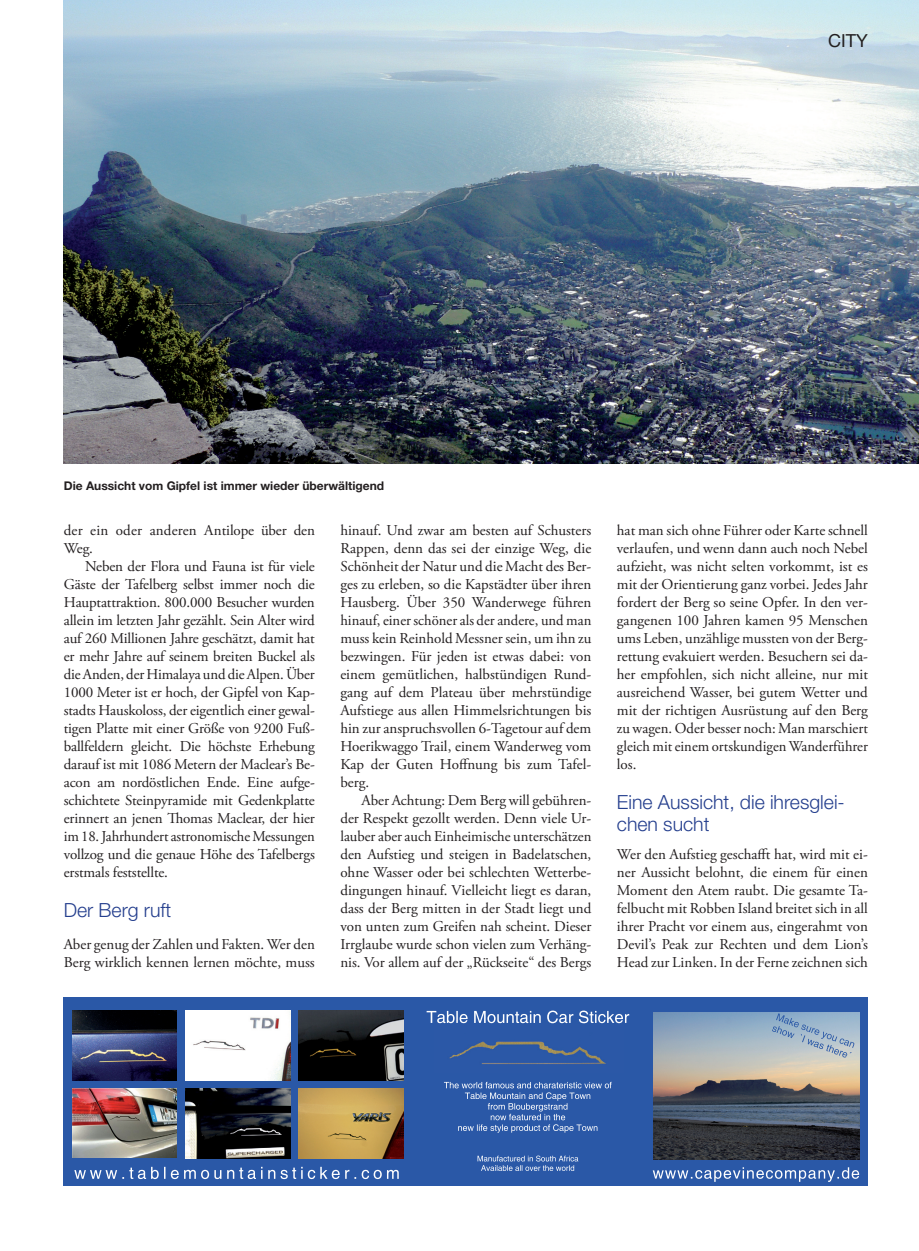
<style>
.page{position:relative;width:919px;height:1251px;background:#fff}
.page>*{position:absolute;margin:0;border:0;box-sizing:border-box;transform-origin:0 0}
.t1{font:300 19.5px/22.5px "Helvetica Neue";color:#253f8e}
.t2{font:18px "Helvetica Neue";color:#231f20}
.t3{font:15px/18px "Adobe Garamond Pro";color:#231f20;text-align:justify}
.t4{font:700 12px "Helvetica Neue";color:#231f20}
</style>
<div class="page">
<img style="left:64px;top:0;width:854px;height:463px">
<div style="left:64px;top:997px;width:803px;height:188px;background:#2a58a7"></div>
<svg style="left:74px;top:1166px;width:325px;height:12px"></svg>
<img style="left:72px;top:1010px;width:105px;height:70px">
<img style="left:185px;top:1010px;width:105px;height:70px">
<img style="left:72px;top:1088px;width:105px;height:68px">
<img style="left:185px;top:1088px;width:105px;height:70px">
<img style="left:298px;top:1010px;width:105px;height:70px">
<img style="left:298px;top:1088px;width:105px;height:70px">
<svg style="left:426px;top:1010px;width:203px;height:13px"></svg>
<svg style="left:652px;top:1166px;width:207px;height:15px"></svg>
<img style="left:653px;top:1011px;width:206px;height:147px">
<svg style="left:444px;top:1081px;width:167px;height:51px"></svg>
<svg style="left:477px;top:1155px;width:101px;height:15px"></svg>
<svg style="left:772px;top:1013px;width:82px;height:44px"></svg>
<img style="left:434px;top:1024px;width:189px;height:48px">
<p class="t2" style="left:828px;top:30px;width:41px">CITY</p>
<p class="t4" style="left:64px;top:478px;width:322px">Die Aussicht vom Gipfel ist immer wieder überwältigend</p>
<p class="t3" style="left:64px;top:522px;width:252px">der ein oder anderen Antilope über den<br>Weg.</p>
<p class="t3" style="left:64px;top:558px;width:252px;text-indent:21px">Neben der Flora und Fauna ist für viele Gäste der Tafelberg selbst immer noch die Hauptattraktion. 800.000 Besucher wurden allein im letzten Jahr gezählt. Sein Alter wird auf 260 Millionen Jahre geschätzt, damit hat er mehr Jahre auf seinem breiten Buckel als die Anden, der Himalaya und die Alpen. Über 1000 Meter ist er hoch, der Gipfel von Kap&shy;stadts Hauskoloss, der eigentlich einer gewal&shy;tigen Platte mit einer Größe von 9200 Fuß&shy;ballfeldern gleicht. Die höchste Erhebung darauf ist mit 1086 Metern der Maclear’s Be&shy;acon am nordöstlichen Ende. Eine aufge&shy;schichtete Steinpyramide mit Gedenkplatte erinnert an jenen Thomas Maclear, der hier im 18. Jahrhundert astronomische Messungen vollzog und die genaue Höhe des Tafelbergs erstmals feststellte.</p>
<h1 class="t1" style="left:64px;top:898px;width:109px">Der Berg ruft</h1>
<p class="t3" style="left:64px;top:936px;width:252px">Aber genug der Zahlen und Fakten. Wer den<br>Berg wirklich kennen lernen möchte, muss</p>
<p class="t3" style="left:340px;top:522px;width:252px">hinauf. Und zwar am besten auf Schusters Rappen, denn das sei der einzige Weg, die Schönheit der Natur und die Macht des Ber&shy;ges zu erleben, so die Kapstädter über ihren Hausberg. Über 350 Wanderwege führen hinauf, einer schöner als der andere, und man muss kein Reinhold Messner sein, um ihn zu bezwingen. Für jeden ist etwas dabei: von einem gemütlichen, halbstündigen Rund&shy;gang auf dem Plateau über mehrstündige Aufstiege aus allen Himmelsrichtungen bis hin zur anspruchsvollen 6-Tagetour auf dem Hoerikwaggo Trail, einem Wanderweg vom Kap der Guten Hoffnung bis zum Tafel&shy;berg.</p>
<p class="t3" style="left:340px;top:792px;width:252px;text-indent:21px">Aber Achtung: Dem Berg will gebühren&shy;der Respekt gezollt werden. Denn viele Ur&shy;lauber aber auch Einheimische unterschätzen den Aufstieg und steigen in Badelatschen, ohne Wasser oder bei schlechten Wetterbe&shy;dingungen hinauf. Vielleicht liegt es daran, dass der Berg mitten in der Stadt liegt und von unten zum Greifen nah scheint. Dieser Irrglaube wurde schon vielen zum Verhäng&shy;nis. Vor allem auf der „Rückseite“ des Bergs</p>
<p class="t3" style="left:617px;top:522px;width:252px">hat man sich ohne Führer oder Karte schnell verlaufen, und wenn dann auch noch Nebel aufzieht, was nicht selten vorkommt, ist es mit der Orientierung ganz vorbei. Jedes Jahr fordert der Berg so seine Opfer. In den ver&shy;gangenen 100 Jahren kamen 95 Menschen ums Leben, unzählige mussten von der Berg&shy;rettung evakuiert werden. Besuchern sei da&shy;her empfohlen, sich nicht alleine, nur mit ausreichend Wasser, bei gutem Wetter und mit der richtigen Ausrüstung auf den Berg zu wagen. Oder besser noch: Man marschiert gleich mit einem ortskundigen Wanderführer los.</p>
<h1 class="t1" style="left:617px;top:790px;width:229px">Eine Aussicht, die ihresglei&shy;chen sucht</h1>
<p class="t3" style="left:617px;top:846px;width:252px">Wer den Aufstieg geschafft hat, wird mit ei&shy;ner Aussicht belohnt, die einem für einen Moment den Atem raubt. Die gesamte Ta&shy;felbucht mit Robben Island breitet sich in all ihrer Pracht vor einem aus, eingerahmt von Devil’s Peak zur Rechten und dem Lion’s Head zur Linken. In der Ferne zeichnen sich</p>
</div>
